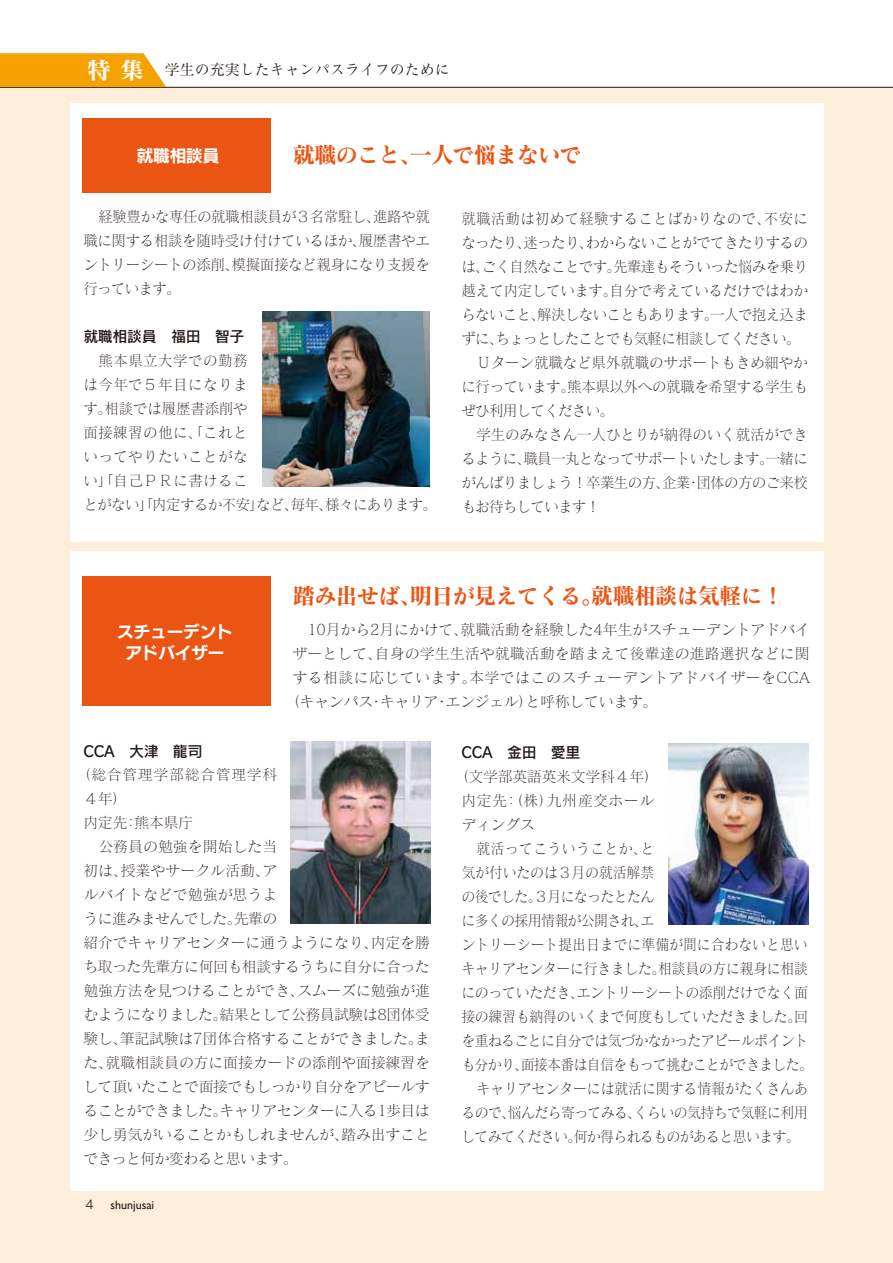
<style>
.page{position:relative;width:893px;height:1263px;background:#fff}
.page>*{position:absolute;margin:0;border:0;box-sizing:border-box;transform-origin:0 0}
.t1{font:22.5px "Matisse Pro B";letter-spacing:-.05em;color:#ea5514}
.t2{font:16.5px/21px "New Rodin Pro B";color:#fff;text-align:center}
.t3{font:15px/24px "Matisse Pro L";letter-spacing:-.025em;color:#221815}
.t4{font:15px/24px "Matisse Pro L";letter-spacing:.025em;color:#221815}
.t5{font:15px "Matisse Pro L";letter-spacing:-.045em;color:#221815}
.t6{font:15px "Matisse Pro L";letter-spacing:-.025em;color:#221815;scale:.93 1}
.t7{font:15px "Matisse Pro L";letter-spacing:-.05em;color:#221815;scale:.93 1}
.t8{font:15px "Matisse Pro L";letter-spacing:-.045em;color:#221815;scale:.93 1}
.t9{font:15px "Matisse Pro L";letter-spacing:-.05em;color:#221815}
.t10{font:15px "Matisse Pro L";color:#221815}
.t11{font:15px "Rodin Pro DB";letter-spacing:-.025em;color:#221815}
.t12{font:15px "Matisse Pro L";letter-spacing:-.005em;color:#221815;scale:.93 1}
.t13{font:15px "Matisse Pro L";letter-spacing:.015em;color:#221815}
.t14{font:15px/24px "Matisse Pro L";letter-spacing:.035em;color:#221815}
.t15{font:15px "Matisse V Pro M";color:#221815}
.t16{font:15px "Matisse Pro L";letter-spacing:.02em;color:#221815;scale:.93 1}
.t17{font:12px "Gill Sans";color:#221815}
.t18{font:12px "Rodin Pro M";color:#221815}
.s1{font-family:"Matisse Pro B";font-size:24px;color:#fff}
</style>
<div class="page">
<div style="left:0;top:87px;width:893px;height:1176px;background:#fdeddb"></div>
<hr style="left:0;top:87px;width:893px;height:1px;background:#221815">
<svg style="left:0;top:53px;width:166px;height:34px;background:#f5a812"></svg>
<div style="left:71px;top:104px;width:753px;height:438px;background:#fff"></div>
<div style="left:71px;top:551px;width:753px;height:640px;background:#fff"></div>
<img style="left:263px;top:312px;width:166px;height:174px">
<img style="left:668px;top:743px;width:141px;height:182px">
<img style="left:290px;top:742px;width:140px;height:181px">
<div style="left:82px;top:576px;width:188px;height:129px;background:#ea5514"></div>
<div style="left:82px;top:118px;width:188px;height:74px;background:#ea5514"></div>
<p class="t15" style="left:87px;top:60px;width:364px"><span class="s1">特 集</span> 学生の充実したキャンパスライフのために</p>
<p class="t2" style="left:137px;top:144px;width:84px">就職相談員</p>
<h1 class="t1" style="left:293px;top:140px;width:291px">就職のこと、一人で悩まないで</h1>
<p class="t3" style="left:83px;top:204px;width:348px;text-align:justify;text-indent:15px">経験豊かな専任の就職相談員が３名常駐し、進路や就職に関する相談を随時受け付けているほか、履歴書やエントリーシートの添削、模擬面接など親身になり支援を行っています。</p>
<p class="t11" style="left:83px;top:327px;width:163px">就職相談員　福田　智子</p>
<p class="t4" style="left:83px;top:348px;width:355px;text-indent:15px">熊本県立大学での勤務<br>は今年で５年目になりま<br>す。相談では履歴書添削や<br>面接練習の他に、「これと<br>いってやりたいことがな<br>い」「自己ＰＲに書けるこ<br>とがない」「内定するか不安」など、毎年、様々にあります。</p>
<p class="t13" style="left:461px;top:209px;width:348px">就職活動は初めて経験することばかりなので、不安に</p>
<p class="t5" style="left:461px;top:233px;width:348px">なったり、迷ったり、わからないことがでてきたりするの</p>
<p class="t5" style="left:461px;top:257px;width:348px">は、ごく自然なことです。先輩達もそういった悩みを乗り</p>
<p class="t3" style="left:461px;top:278px;width:348px">越えて内定しています。自分で考えているだけではわか</p>
<p class="t5" style="left:461px;top:305px;width:348px">らないこと、解決しないこともあります。一人で抱え込ま</p>
<p class="t9" style="left:461px;top:329px;width:341px">ずに、ちょっとしたことでも気軽に相談してください。</p>
<p class="t3" style="left:476px;top:350px;width:333px">Ｕターン就職など県外就職のサポートもきめ細やか</p>
<p class="t3" style="left:461px;top:374px;width:348px">に行っています。熊本県以外への就職を希望する学生も</p>
<p class="t9" style="left:461px;top:401px;width:154px">ぜひ利用してください。</p>
<p class="t3" style="left:476px;top:422px;width:333px">学生のみなさん一人ひとりが納得のいく就活ができ</p>
<p class="t5" style="left:461px;top:449px;width:348px">るように、職員一丸となってサポートいたします。一緒に</p>
<p class="t5" style="left:461px;top:473px;width:348px">がんばりましょう！卒業生の方、企業・団体の方のご来校</p>
<p class="t9" style="left:461px;top:497px;width:140px">もお待ちしています！</p>
<p class="t2" style="left:117px;top:619px;width:117px">スチューデントアドバイザー</p>
<h1 class="t1" style="left:293px;top:581px;width:493px">踏み出せば、明日が見えてくる。就職相談は気軽に！</h1>
<p class="t3" style="left:307px;top:617px;width:504px">10月から2月にかけて、就職活動を経験した4年生がスチューデントアドバイ</p>
<p class="t10" style="left:292px;top:644px;width:519px">ザーとして、自身の学生生活や就職活動を踏まえて後輩達の進路選択などに関</p>
<p class="t4" style="left:292px;top:665px;width:519px">する相談に応じています。本学ではこのスチューデントアドバイザーをCCA</p>
<p class="t3" style="left:285px;top:689px;width:374px">（キャンパス・キャリア・エンジェル）と呼称しています。</p>
<p class="t11" style="left:83px;top:741px;width:121px">CCA　大津　龍司</p>
<p class="t14" style="left:83px;top:762px;width:196px;text-indent:-8px">（総合管理学部総合管理学科<br>４年）<br>内定先：熊本県庁</p>
<p class="t3" style="left:83px;top:834px;width:348px;text-indent:15px">公務員の勉強を開始した当<br>初は、授業やサークル活動、ア<br>ルバイトなどで勉強が思うよ<br>うに進みませんでした。先輩の<br>紹介でキャリアセンターに通うようになり、内定を勝ち取った先輩方に何回も相談するうちに自分に合った勉強方法を見つけることができ、スムーズに勉強が進むようになりました。結果として公務員試験は8団体受験し、筆記試験は7団体合格することができました。また、就職相談員の方に面接カードの添削や面接練習をして頂いたことで面接でもしっかり自分をアピールすることができました。キャリアセンターに入る1歩目は少し勇気がいることかもしれませんが、踏み出すことできっと何か変わると思います。</p>
<p class="t18" style="left:86px;top:1196px;width:10px">4</p>
<p class="t17" style="left:110px;top:1198px;width:45px">shunjusai</p>
<p class="t11" style="left:461px;top:742px;width:121px">CCA　金田　愛里</p>
<p class="t3" style="left:461px;top:764px;width:199px;text-indent:-8px">（文学部英語英米文学科４年）内定先：（株）九州産交ホールディングス</p>
<p class="t16" style="left:476px;top:839px;width:193px">就活ってこういうことか、と</p>
<p class="t6" style="left:461px;top:863px;width:209px">気が付いたのは３月の就活解禁</p>
<p class="t7" style="left:461px;top:887px;width:209px">の後でした。３月になったとたん</p>
<p class="t7" style="left:461px;top:911px;width:209px">に多くの採用情報が公開され、エ</p>
<p class="t12" style="left:461px;top:935px;width:374px">ントリーシート提出日までに準備が間に合わないと思い</p>
<p class="t6" style="left:461px;top:959px;width:374px">キャリアセンターに行きました。相談員の方に親身に相談</p>
<p class="t6" style="left:461px;top:983px;width:374px">にのっていただき、エントリーシートの添削だけでなく面</p>
<p class="t6" style="left:461px;top:1007px;width:374px">接の練習も納得のいくまで何度もしていただきました。回</p>
<p class="t8" style="left:461px;top:1031px;width:374px">を重ねるごとに自分では気づかなかったアピールポイント</p>
<p class="t7" style="left:461px;top:1055px;width:380px">も分かり、面接本番は自信をもって挑むことができました。</p>
<p class="t6" style="left:476px;top:1079px;width:358px">キャリアセンターには就活に関する情報がたくさんあ</p>
<p class="t8" style="left:461px;top:1103px;width:374px">るので、悩んだら寄ってみる、くらいの気持ちで気軽に利用</p>
<p class="t7" style="left:461px;top:1127px;width:365px">してみてください。何か得られるものがあると思います。</p>
</div>
